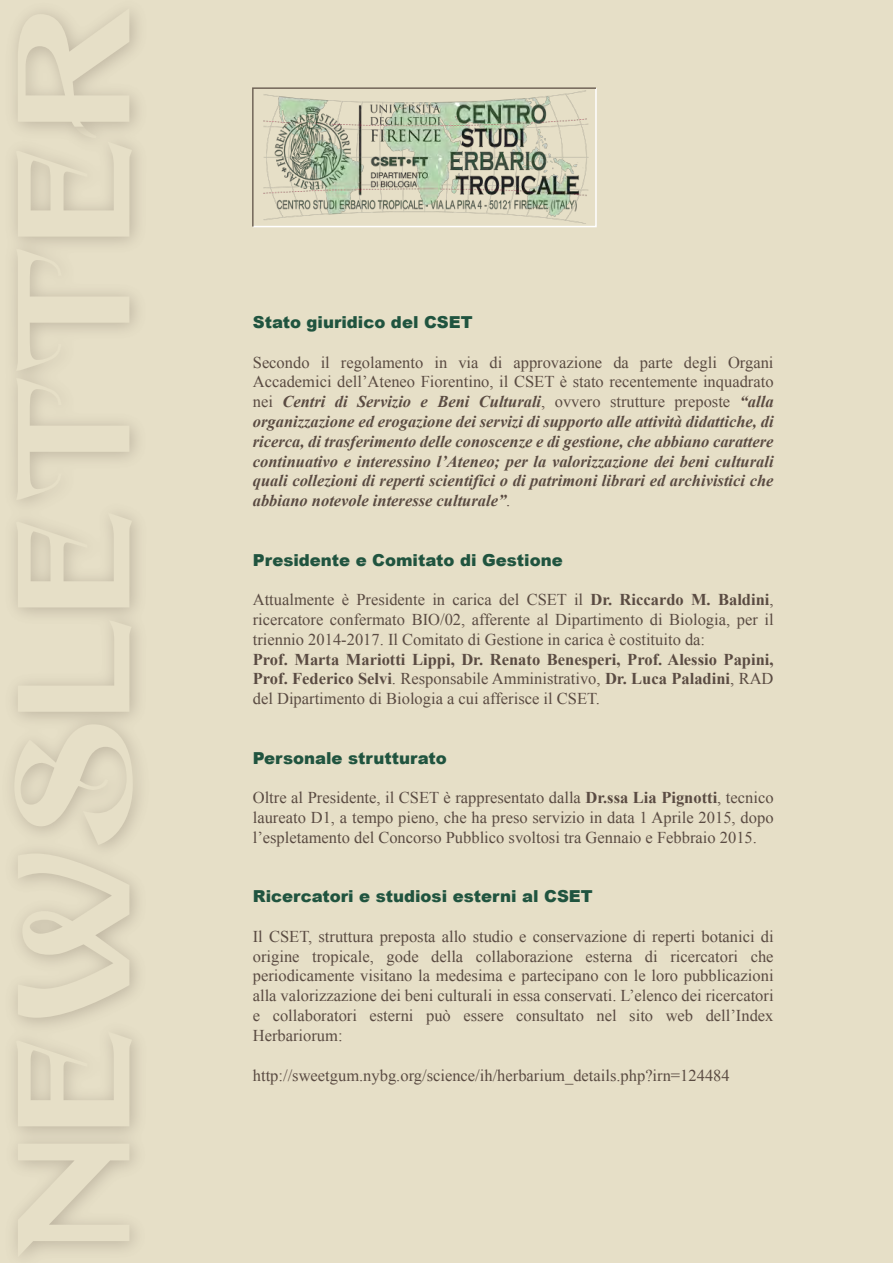
<style>
.page{position:relative;width:893px;height:1263px;background:#e6dfc7}
.page>*{position:absolute;margin:0;border:0;box-sizing:border-box;transform-origin:0 0}
.t1{font:16.5px/19.8px "Times New Roman";color:#5a4b42;text-align:justify}
.t2{font:italic 700 16.5px/19.8px "Times New Roman";color:#5a4b42;text-align:justify}
.t3{font:900 16.5px "Arial";color:#20543f}
.s1{font-weight:400;font-style:normal}
.s2{font-weight:700}
</style>
<div class="page">
<img style="left:254px;top:87px;width:340px;height:141px">
<svg style="left:18px;top:1143px;width:111px;height:114px"></svg>
<svg style="left:16px;top:1031px;width:116px;height:95px"></svg>
<svg style="left:18px;top:853px;width:111px;height:165px"></svg>
<svg style="left:14px;top:724px;width:119px;height:121px"></svg>
<svg style="left:18px;top:620px;width:114px;height:92px"></svg>
<svg style="left:16px;top:512px;width:116px;height:95px"></svg>
<svg style="left:16px;top:378px;width:113px;height:122px"></svg>
<svg style="left:16px;top:249px;width:113px;height:122px"></svg>
<svg style="left:16px;top:12px;width:116px;height:225px"></svg>
<p class="t3" style="left:253px;top:310px;width:221px">Stato giuridico del CSET</p>
<p class="t2" style="left:253px;top:352px;width:522px"><span class="s1">Secondo il regolamento in via di approvazione da parte degli Organi Accademici dell’Ateneo Fiorentino, il CSET è stato recentemente inquadrato nei</span> Centri di Servizio e Beni Culturali<span class="s1">, ovvero strutture preposte</span> “alla organizzazione ed erogazione dei servizi di supporto alle attività didattiche, di ricerca, di trasferimento delle conoscenze e di gestione, che abbiano carattere continuativo e interessino l’Ateneo; per la valorizzazione dei beni culturali quali collezioni di reperti scientifici o di patrimoni librari ed archivistici che abbiano notevole interesse culturale”<span class="s1">.</span></p>
<p class="t3" style="left:253px;top:548px;width:311px">Presidente e Comitato di Gestione</p>
<p class="t1" style="left:253px;top:589px;width:522px;text-align:left">Attualmente è Presidente in carica del CSET il <span class="s2">Dr. Riccardo M. Baldini</span>, ricercatore confermato BIO/02, afferente al Dipartimento di Biologia, per il triennio 2014-2017. Il Comitato di Gestione in carica è costituito da:<br><span class="s2">Prof. Marta Mariotti Lippi, Dr. Renato Benesperi, Prof. Alessio Papini, Prof. Federico Selvi</span>. Responsabile Amministrativo, <span class="s2">Dr. Luca Paladini</span>, RAD del Dipartimento di Biologia a cui afferisce il CSET.</p>
<p class="t3" style="left:253px;top:746px;width:195px">Personale strutturato</p>
<p class="t1" style="left:253px;top:787px;width:522px">Oltre al Presidente, il CSET è rappresentato dalla <span class="s2">Dr.ssa Lia Pignotti</span>, tecnico laureato D1, a tempo pieno, che ha preso servizio in data 1 Aprile 2015, dopo l’espletamento del Concorso Pubblico svoltosi tra Gennaio e Febbraio 2015.</p>
<p class="t3" style="left:253px;top:884px;width:341px">Ricercatori e studiosi esterni al CSET</p>
<p class="t1" style="left:253px;top:926px;width:522px">Il CSET, struttura preposta allo studio e conservazione di reperti botanici di origine tropicale, gode della collaborazione esterna di ricercatori che periodicamente visitano la medesima e partecipano con le loro pubblicazioni alla valorizzazione dei beni culturali in essa conservati. L’elenco dei ricercatori e collaboratori esterni può essere consultato nel sito web dell’Index Herbariorum:</p>
<p class="t1" style="left:253px;top:1065px;width:478px">http://sweetgum.nybg.org/science/ih/herbarium_details.php?irn=124484</p>
</div>
